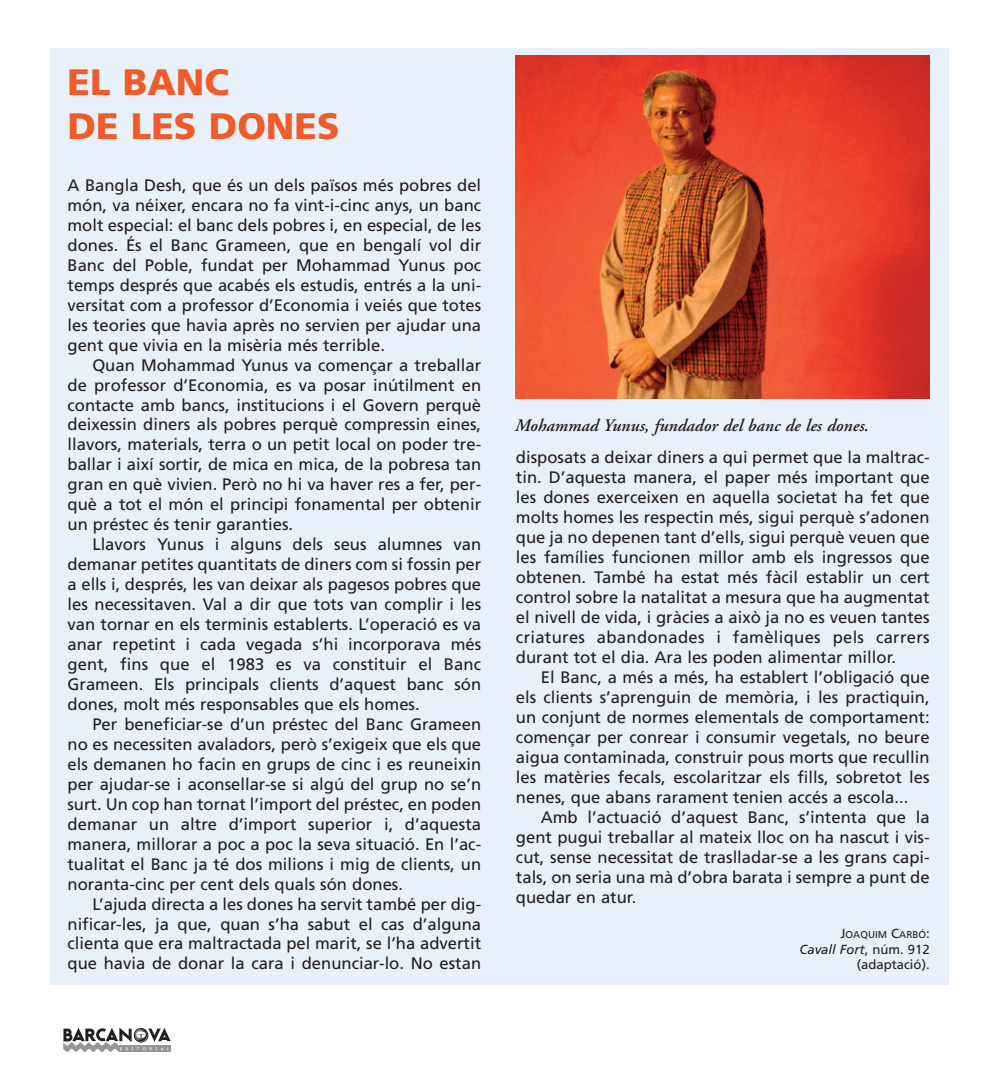
<style>
.page{position:relative;width:993px;height:1092px;background:#fff}
.page>*{position:absolute;margin:0;border:0;box-sizing:border-box;transform-origin:0 0}
.t1{font:900 36.75px/44.1px "Frutiger";color:#f15b2a}
.t2{font:italic 600 17.5px "Adobe Garamond";letter-spacing:.005em;color:#231f20}
.t3{font:16.62px/19.9px "Frutiger";color:#231f20;text-align:justify}
.t4{font:13.12px/15.8px "Frutiger";color:#231f20;text-align:right}
.t5{font:9.8px "Frutiger";color:#231f20}
.s1{font-size:13.12px}
.s2{font-style:italic}
</style>
<div class="page">
<div style="left:50px;top:48px;width:898px;height:936px;background:#e8f0f9"></div>
<img style="left:515px;top:56px;width:414px;height:342px">
<div style="left:119px;top:1045px;width:52px;height:6px;background:#939598"></div>
<svg style="left:63px;top:1027px;width:107px;height:24px"></svg>
<h1 class="t1" style="left:67px;top:63px;width:273px">EL BANC<br>DE LES DONES</h1>
<p class="t3" style="left:67px;top:176px;width:415px">A Bangla Desh, que és un dels països més pobres del món, va néixer, encara no fa vint-i-cinc anys, un banc molt especial: el banc dels pobres i, en especial, de les dones. És el Banc Grameen, que en bengalí vol dir Banc del Poble, fundat per Mohammad Yunus poc temps després que acabés els estudis, entrés a la uni&shy;versitat com a professor d’Economia i veiés que totes les teories que havia après no servien per ajudar una gent que vivia en la misèria més terrible.</p>
<p class="t3" style="left:67px;top:356px;width:415px;text-indent:25px">Quan Mohammad Yunus va començar a treballar de professor d’Economia, es va posar inútilment en contacte amb bancs, institucions i el Govern perquè deixessin diners als pobres perquè compressin eines, llavors, materials, terra o un petit local on poder tre&shy;ballar i així sortir, de mica en mica, de la pobresa tan gran en què vivien. Però no hi va haver res a fer, per&shy;què a tot el món el principi fonamental per obtenir un préstec és tenir garanties.</p>
<p class="t3" style="left:67px;top:535px;width:415px;text-indent:25px">Llavors Yunus i alguns dels seus alumnes van demanar petites quantitats de diners com si fossin per a ells i, després, les van deixar als pagesos pobres que les necessitaven. Val a dir que tots van complir i les van tornar en els terminis establerts. L’operació es va anar repetint i cada vegada s’hi incorporava més gent, fins que el 1983 es va constituir el Banc Grameen. Els principals clients d’aquest banc són dones, molt més responsables que els homes.</p>
<p class="t3" style="left:67px;top:715px;width:415px;text-indent:25px">Per beneficiar-se d’un préstec del Banc Grameen no es necessiten avaladors, però s’exigeix que els que els demanen ho facin en grups de cinc i es reuneixin per ajudar-se i aconsellar-se si algú del grup no se’n surt. Un cop han tornat l’import del préstec, en poden demanar un altre d’import superior i, d’aquesta manera, millorar a poc a poc la seva situació. En l’ac&shy;tualitat el Banc ja té dos milions i mig de clients, un noranta-cinc per cent dels quals són dones.</p>
<p class="t3" style="left:67px;top:895px;width:415px;text-indent:25px">L’ajuda directa a les dones ha servit també per dig&shy;nificar-les, ja que, quan s’ha sabut el cas d’alguna clienta que era maltractada pel marit, se l’ha advertit que havia de donar la cara i denunciar-lo. No estan</p>
<p class="t2" style="left:515px;top:418px;width:355px">Mohammad Yunus, fundador del banc de les dones.</p>
<p class="t3" style="left:516px;top:449px;width:415px">disposats a deixar diners a qui permet que la maltrac&shy;tin. D’aquesta manera, el paper més important que les dones exerceixen en aquella societat ha fet que molts homes les respectin més, sigui perquè s’adonen que ja no depenen tant d’ells, sigui perquè veuen que les famílies funcionen millor amb els ingressos que obtenen. També ha estat més fàcil establir un cert control sobre la natalitat a mesura que ha augmentat el nivell de vida, i gràcies a això ja no es veuen tantes criatures abandonades i famèliques pels carrers durant tot el dia. Ara les poden alimentar millor.</p>
<p class="t3" style="left:516px;top:668px;width:415px;text-indent:25px">El Banc, a més a més, ha establert l’obligació que els clients s’aprenguin de memòria, i les practiquin, un conjunt de normes elementals de comportament: començar per conrear i consumir vegetals, no beure aigua contaminada, construir pous morts que recullin les matèries fecals, escolaritzar els fills, sobretot les nenes, que abans rarament tenien accés a escola...</p>
<p class="t3" style="left:516px;top:808px;width:415px;text-indent:25px">Amb l’actuació d’aquest Banc, s’intenta que la gent pugui treballar al mateix lloc on ha nascut i vis&shy;cut, sense necessitat de traslladar-se a les grans capi&shy;tals, on seria una mà d’obra barata i sempre a punt de quedar en atur.</p>
<p class="t5" style="left:840px;top:930px;width:91px"><span class="s1">J</span>OAQUIM <span class="s1">C</span>ARBÓ<span class="s1">:</span></p>
<p class="t4" style="left:799px;top:942px;width:132px"><span class="s2">Cavall Fort</span>, núm. 912 (adaptació).</p>
</div>
